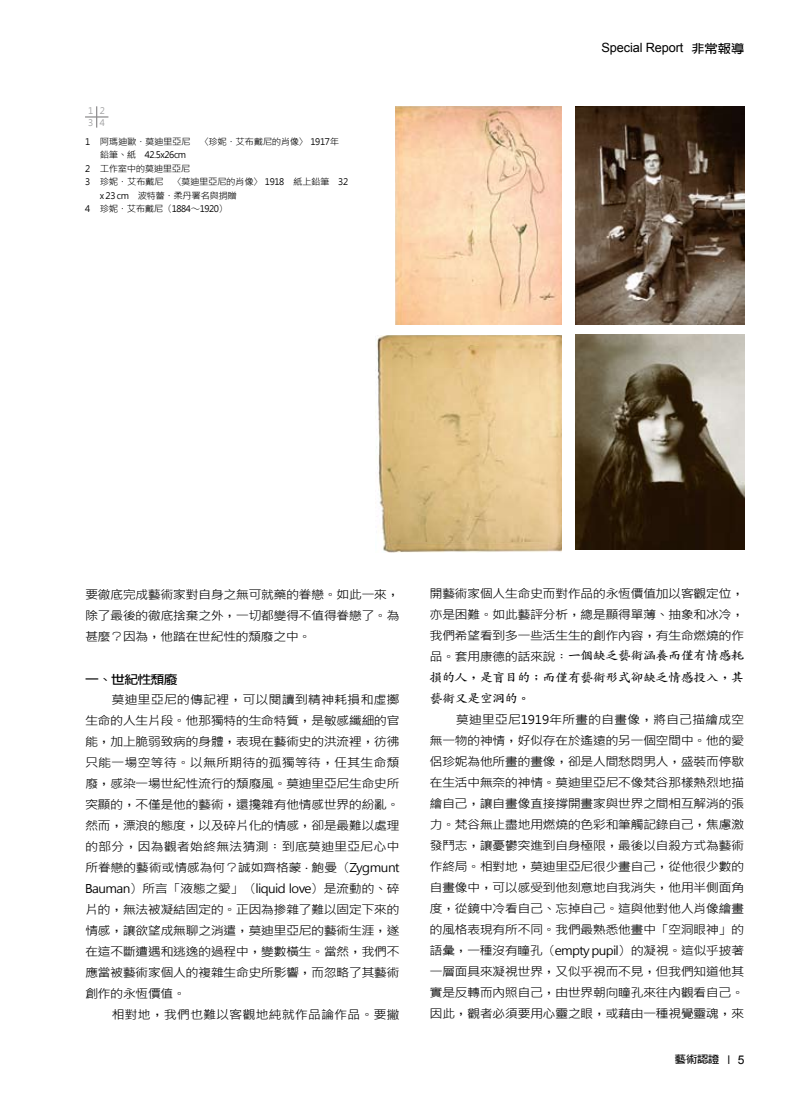
<style>
.page{position:relative;width:808px;height:1106px;background:#fff}
.page>*{position:absolute;margin:0;border:0;box-sizing:border-box;transform-origin:0 0}
.t1{font:12.75px "Arial";letter-spacing:-.01em;color:#000}
.t2{font:12px/21px "Microsoft Jheng Hei";letter-spacing:-.05em;color:#000;text-align:justify;scale:1.1 1}
.t3{font:700 12px/22.4px "Zen Kai";letter-spacing:-.05em;color:#000;scale:1.1 1}
.t4{font:12px "Microsoft Jheng Hei";letter-spacing:-.01em;color:#000;scale:1.1 1}
.t5{font:700 12px "Lin Gothic";letter-spacing:-.05em;color:#000;scale:1.15 1}
.t6{font:700 10.2px "Lin Gothic";color:#000;scale:1.1 1}
.t7{font:9px "Microsoft Jheng Hei";letter-spacing:-.05em;color:#000}
.t8{font:9px "Microsoft Jheng Hei";letter-spacing:-.05em;color:#000;scale:1.05 1}
.t9{font:9px/11.6px "Microsoft Jheng Hei";color:#9f9fa0}
.s1{font-family:"Lin Gothic";font-weight:300}
.s2{font-family:"Lin Gothic";font-weight:700;font-size:12px}
.s3{font-family:"Microsoft Jheng Hei";font-weight:400}
.s4{font-family:"Arial Narrow";font-weight:400;font-size:12px}
</style>
<div class="page">
<img style="left:375px;top:335px;width:187px;height:218px">
<img style="left:576px;top:334px;width:168px;height:216px">
<img style="left:396px;top:106px;width:166px;height:218px">
<img style="left:576px;top:106px;width:168px;height:218px">
<svg style="left:85px;top:106px;width:23px;height:22px"></svg>
<p class="t9" style="left:88px;top:105px;width:18px">1 2<br>3 4</p>
<p class="t7" style="left:85px;top:136px;width:256px">1 阿瑪迪歐<span class="s1">．</span>莫迪里亞尼 <span class="s1">〈</span>珍妮<span class="s1">．</span>艾布戴尼的肖像<span class="s1">〉</span> 1917年</p>
<p class="t8" style="left:100px;top:149px;width:84px">鉛筆<span class="s1">、</span>紙 42.5x26cm</p>
<p class="t7" style="left:85px;top:163px;width:107px">2 工作室中的莫迪里亞尼</p>
<p class="t7" style="left:85px;top:176px;width:265px">3 珍妮<span class="s1">．</span>艾布戴尼 <span class="s1">〈</span>莫迪里亞尼的肖像<span class="s1">〉</span> 1918 紙上鉛筆 32</p>
<p class="t7" style="left:100px;top:190px;width:138px">x 23 cm 波特蕾<span class="s1">．</span>柔丹署名與捐贈</p>
<p class="t7" style="left:85px;top:203px;width:144px">4 珍妮<span class="s1">．</span>艾布戴尼<span class="s1">（</span>1884<span class="s1">～</span>1920<span class="s1">）</span></p>
<p class="t1" style="left:601px;top:39px;width:144px">Special Report <span class="s2">非常報導</span></p>
<p class="t2" style="left:85px;top:584px;width:288px">要徹底完成藝術家對自身之無可就藥的眷戀<span class="s1">。</span>如此一來<span class="s1">，</span>除了最後的徹底捨棄之外<span class="s1">，</span>一切都變得不值得眷戀了<span class="s1">。</span>為甚麼<span class="s1">？</span>因為<span class="s1">，</span>他踏在世紀性的頹廢之中<span class="s1">。</span></p>
<p class="t5" style="left:85px;top:673px;width:82px">一、世紀性頹廢</p>
<p class="t2" style="left:85px;top:689px;width:288px;text-indent:26px">莫迪里亞尼的傳記裡<span class="s1">，</span>可以閱讀到精神耗損和虛擲生命的人生片段<span class="s1">。</span>他那獨特的生命特質<span class="s1">，</span>是敏感纖細的官能<span class="s1">，</span>加上脆弱致病的身體<span class="s1">，</span>表現在藝術史的洪流裡<span class="s1">，</span>彷彿只能一場空等待<span class="s1">。</span>以無所期待的孤獨等待<span class="s1">，</span>任其生命頹廢<span class="s1">，</span>感染一場世紀性流行的頹廢風<span class="s1">。</span>莫迪里亞尼生命史所突顯的<span class="s1">，</span>不僅是他的藝術<span class="s1">，</span>還攙雜有他情感世界的紛亂<span class="s1">。</span>然而<span class="s1">，</span>漂浪的態度<span class="s1">，</span>以及碎片化的情感<span class="s1">，</span>卻是最難以處理的部分<span class="s1">，</span>因為觀者始終無法猜測<span class="s1">：</span>到底莫迪里亞尼心中所眷戀的藝術或情感為何<span class="s1">？</span>誠如齊格蒙 ‧ 鮑曼<span class="s1">（</span>Zygmunt Bauman<span class="s1">）</span>所言<span class="s1">「</span>液態之愛<span class="s1">」（</span>liquid love<span class="s1">）</span>是流動的<span class="s1">、</span>碎片的<span class="s1">，</span>無法被凝結固定的<span class="s1">。</span>正因為掺雜了難以固定下來的情感<span class="s1">，</span>讓欲望成無聊之消遣<span class="s1">，</span>莫迪里亞尼的藝術生涯<span class="s1">，</span>遂在這不斷遭遇和逃逸的過程中<span class="s1">，</span>變數橫生<span class="s1">。</span>當然<span class="s1">，</span>我們不應當被藝術家個人的複雜生命史所影響<span class="s1">，</span>而忽略了其藝術創作的永恆價值<span class="s1">。</span></p>
<p class="t4" style="left:111px;top:1007px;width:264px">相對地<span class="s1">，</span>我們也難以客觀地純就作品論作品<span class="s1">。</span>要撇</p>
<p class="t2" style="left:429px;top:583px;width:288px">開藝術家個人生命史而對作品的永恆價值加以客觀定位<span class="s1">，</span>亦是困難<span class="s1">。</span>如此藝評分析<span class="s1">，</span>總是顯得單薄<span class="s1">、</span>抽象和冰冷<span class="s1">，</span>我們希望看到多一些活生生的創作內容<span class="s1">，</span>有生命燃燒的作</p>
<p class="t3" style="left:429px;top:644px;width:288px"><span class="s3">品</span><span class="s1">。</span><span class="s3">套用康德的話來說</span><span class="s1">：</span>一個缺乏藝術涵養而僅有情感耗損的人，是盲目的；而僅有藝術形式卻缺乏情感投入，其</p>
<p class="t3" style="left:429px;top:687px;width:93px">藝術又是空洞的。</p>
<p class="t2" style="left:429px;top:709px;width:288px;text-indent:26px">莫迪里亞尼1919年所畫的自畫像<span class="s1">，</span>將自己描繪成空無一物的神情<span class="s1">，</span>好似存在於遙遠的另一個空間中<span class="s1">。</span>他的愛侶珍妮為他所畫的畫像<span class="s1">，</span>卻是人間愁悶男人<span class="s1">，</span>盛裝而停歇在生活中無奈的神情<span class="s1">。</span>莫迪里亞尼不像梵谷那樣熱烈地描繪自己<span class="s1">，</span>讓自畫像直接撐開畫家與世界之間相互解消的張力<span class="s1">。</span>梵谷無止盡地用燃燒的色彩和筆觸記錄自己<span class="s1">，</span>焦慮激發鬥志<span class="s1">，</span>讓憂鬱突進到自身極限<span class="s1">，</span>最後以自殺方式為藝術作終局<span class="s1">。</span>相對地<span class="s1">，</span>莫迪里亞尼很少畫自己<span class="s1">，</span>從他很少數的自畫像中<span class="s1">，</span>可以感受到他刻意地自我消失<span class="s1">，</span>他用半側面角度<span class="s1">，</span>從鏡中冷看自己<span class="s1">、</span>忘掉自己<span class="s1">。</span>這與他對他人肖像繪畫的風格表現有所不同<span class="s1">。</span>我們最熟悉他畫中<span class="s1">「</span>空洞眼神<span class="s1">」</span>的語彙<span class="s1">，</span>一種沒有瞳孔<span class="s1">（</span>empty pupil<span class="s1">）</span>的凝視<span class="s1">。</span>這似乎披著一層面具來凝視世界<span class="s1">，</span>又似乎視而不見<span class="s1">，</span>但我們知道他其實是反轉而內照自己<span class="s1">，</span>由世界朝向瞳孔來往內觀看自己<span class="s1">。</span>因此<span class="s1">，</span>觀者必須要用心靈之眼<span class="s1">，</span>或藉由一種視覺靈魂<span class="s1">，</span>來</p>
<p class="t6" style="left:675px;top:1054px;width:52px">藝術認證 <span class="s4">I</span></p>
</div>
